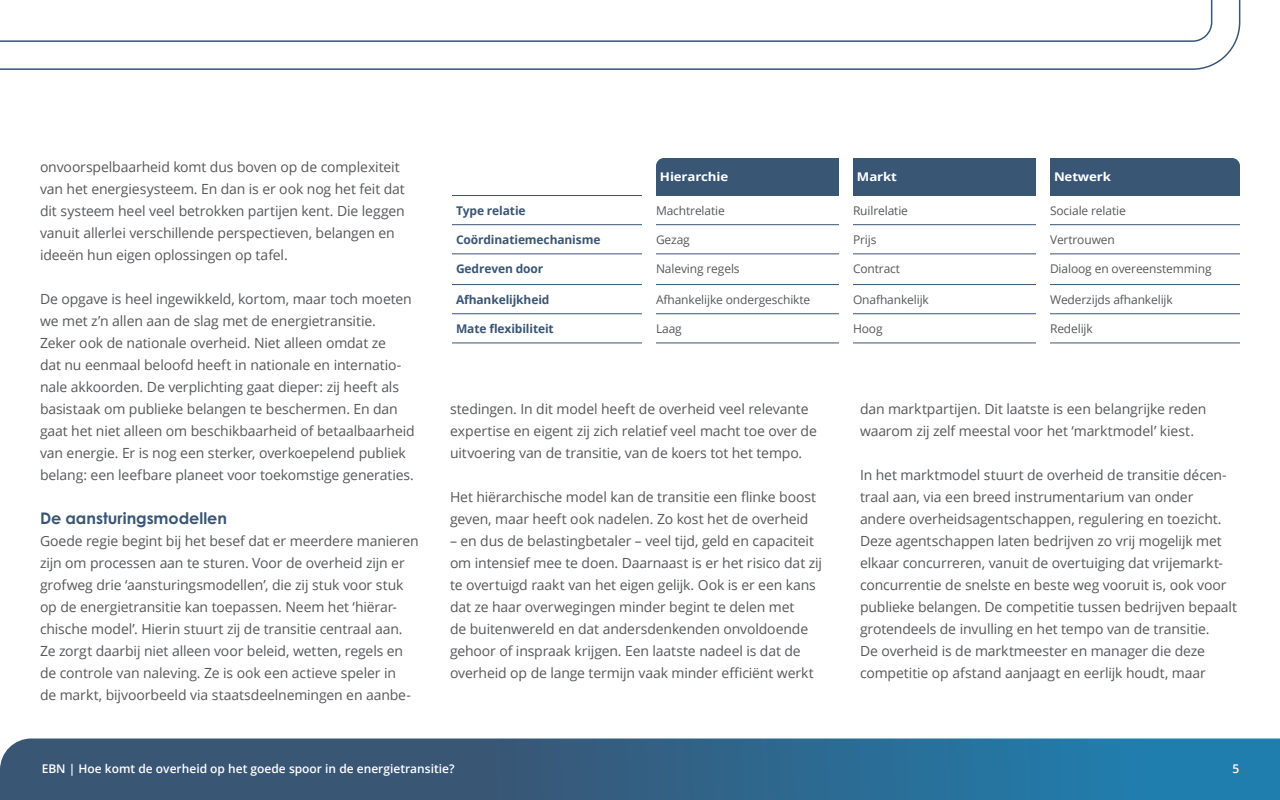
<style>
.page{position:relative;width:1280px;height:800px;background:#fff}
.page>*{position:absolute;margin:0;border:0;box-sizing:border-box;transform-origin:0 0}
.t1{font:700 16px "Century Gothic Pro";letter-spacing:-.005em;color:#395675}
.t2{font:14px/22px "Open Sans";letter-spacing:-.01em;color:#57585a}
.t3{font:12px "Open Sans";letter-spacing:-.01em;color:#57585a}
.t4{font:700 12px "Open Sans";letter-spacing:-.01em;color:#395675}
.t5{font:600 12px "Open Sans";color:#fff}
.t6{font:700 12px "Open Sans";letter-spacing:-.01em;color:#fff;scale:1.11 1}
</style>
<div class="page">
<svg style="left:0;top:738px;width:1280px;height:62px;background:#32668a"></svg>
<svg style="left:0;top:0;width:1241px;height:70px"></svg>
<hr style="left:853px;top:195px;width:183px;height:1px;background:#395675">
<hr style="left:1050px;top:195px;width:190px;height:1px;background:#395675">
<hr style="left:853px;top:224px;width:183px;height:1px;background:#395675">
<hr style="left:1050px;top:224px;width:190px;height:1px;background:#395675">
<hr style="left:853px;top:253px;width:183px;height:1px;background:#395675">
<hr style="left:1050px;top:253px;width:190px;height:1px;background:#395675">
<hr style="left:853px;top:284px;width:183px;height:1px;background:#395675">
<hr style="left:1050px;top:284px;width:190px;height:1px;background:#395675">
<hr style="left:853px;top:313px;width:183px;height:1px;background:#395675">
<hr style="left:1050px;top:313px;width:190px;height:1px;background:#395675">
<hr style="left:853px;top:343px;width:183px;height:1px;background:#395675">
<hr style="left:1050px;top:343px;width:190px;height:1px;background:#395675">
<hr style="left:656px;top:195px;width:183px;height:1px;background:#395675">
<hr style="left:656px;top:224px;width:183px;height:1px;background:#395675">
<hr style="left:656px;top:253px;width:183px;height:1px;background:#395675">
<hr style="left:656px;top:284px;width:183px;height:1px;background:#395675">
<hr style="left:656px;top:313px;width:183px;height:1px;background:#395675">
<hr style="left:656px;top:343px;width:183px;height:1px;background:#395675">
<hr style="left:452px;top:195px;width:190px;height:1px;background:#395675">
<hr style="left:452px;top:224px;width:190px;height:1px;background:#395675">
<hr style="left:452px;top:253px;width:190px;height:1px;background:#395675">
<hr style="left:452px;top:284px;width:190px;height:1px;background:#395675">
<hr style="left:452px;top:313px;width:190px;height:1px;background:#395675">
<hr style="left:452px;top:343px;width:190px;height:1px;background:#395675">
<div style="left:1050px;top:158px;width:190px;height:37px;background:#395675"></div>
<div style="left:853px;top:158px;width:183px;height:37px;background:#395675"></div>
<div style="left:656px;top:158px;width:183px;height:37px;background:#395675"></div>
<p class="t2" style="left:40px;top:156px;width:366px">onvoorspelbaarheid komt dus boven op de complexiteit van het energiesysteem. En dan is er ook nog het feit dat dit systeem heel veel betrokken partijen kent. Die leggen vanuit allerlei verschillende perspectieven, belangen en ideeën hun eigen oplossingen op tafel.</p>
<p class="t2" style="left:40px;top:288px;width:376px">De opgave is heel ingewikkeld, kortom, maar toch moeten we met z’n allen aan de slag met de energietransitie.<br>Zeker ook de nationale overheid. Niet alleen omdat ze<br>dat nu eenmaal beloofd heeft in nationale en internatio&shy;nale akkoorden. De verplichting gaat dieper: zij heeft als basistaak om publieke belangen te beschermen. En dan gaat het niet alleen om beschikbaarheid of betaalbaarheid van energie. Er is nog een sterker, overkoepelend publiek belang: een leefbare planeet voor toekomstige generaties.</p>
<p class="t1" style="left:40px;top:508px;width:188px">De aansturingsmodellen</p>
<p class="t2" style="left:40px;top:530px;width:380px">Goede regie begint bij het besef dat er meerdere manieren zijn om processen aan te sturen. Voor de overheid zijn er grofweg drie ‘aansturingsmodellen’, die zij stuk voor stuk op de energietransitie kan toepassen. Neem het ‘hiërar&shy;chische model’. Hierin stuurt zij de transitie centraal aan.<br>Ze zorgt daarbij niet alleen voor beleid, wetten, regels en de controle van naleving. Ze is ook een actieve speler in<br>de markt, bijvoorbeeld via staatsdeelnemingen en aanbe-</p>
<p class="t6" style="left:660px;top:168px;width:63px">Hierarchie</p>
<p class="t6" style="left:857px;top:168px;width:38px">Markt</p>
<p class="t6" style="left:1054px;top:168px;width:53px">Netwerk</p>
<p class="t4" style="left:456px;top:202px;width:71px">Type relatie</p>
<p class="t3" style="left:656px;top:202px;width:70px">Machtrelatie</p>
<p class="t3" style="left:853px;top:202px;width:56px">Ruilrelatie</p>
<p class="t3" style="left:1050px;top:202px;width:77px">Sociale relatie</p>
<p class="t4" style="left:456px;top:231px;width:146px">Coördinatiemechanisme</p>
<p class="t3" style="left:656px;top:231px;width:35px">Gezag</p>
<p class="t3" style="left:853px;top:231px;width:25px">Prijs</p>
<p class="t3" style="left:1050px;top:231px;width:66px">Vertrouwen</p>
<p class="t4" style="left:456px;top:260px;width:89px">Gedreven door</p>
<p class="t3" style="left:656px;top:260px;width:85px">Naleving regels</p>
<p class="t3" style="left:853px;top:260px;width:49px">Contract</p>
<p class="t3" style="left:1050px;top:260px;width:163px">Dialoog en overeenstemming</p>
<p class="t4" style="left:456px;top:291px;width:95px">Afhankelijkheid</p>
<p class="t3" style="left:656px;top:291px;width:156px">Afhankelijke ondergeschikte</p>
<p class="t3" style="left:853px;top:291px;width:77px">Onafhankelijk</p>
<p class="t3" style="left:1050px;top:291px;width:124px">Wederzijds afhankelijk</p>
<p class="t4" style="left:456px;top:320px;width:99px">Mate flexibiliteit</p>
<p class="t3" style="left:656px;top:320px;width:27px">Laag</p>
<p class="t3" style="left:853px;top:320px;width:31px">Hoog</p>
<p class="t3" style="left:1050px;top:320px;width:44px">Redelijk</p>
<p class="t2" style="left:450px;top:397px;width:368px">stedingen. In dit model heeft de overheid veel relevante expertise en eigent zij zich relatief veel macht toe over de uitvoering van de transitie, van de koers tot het tempo.</p>
<p class="t2" style="left:450px;top:485px;width:368px">Het hiërarchische model kan de transitie een flinke boost geven, maar heeft ook nadelen. Zo kost het de overheid</p>
<p class="t2" style="left:450px;top:529px;width:374px">– en dus de belastingbetaler – veel tijd, geld en capaciteit om intensief mee te doen. Daarnaast is er het risico dat zij te overtuigd raakt van het eigen gelijk. Ook is er een kans dat ze haar overwegingen minder begint te delen met<br>de buitenwereld en dat andersdenkenden onvoldoende gehoor of inspraak krijgen. Een laatste nadeel is dat de overheid op de lange termijn vaak minder efficiënt werkt</p>
<p class="t2" style="left:860px;top:398px;width:348px">dan marktpartijen. Dit laatste is een belangrijke reden waarom zij zelf meestal voor het ‘marktmodel’ kiest.</p>
<p class="t2" style="left:860px;top:464px;width:379px">In het marktmodel stuurt de overheid de transitie décen&shy;traal aan, via een breed instrumentarium van onder andere overheidsagentschappen, regulering en toezicht.<br>Deze agentschappen laten bedrijven zo vrij mogelijk met elkaar concurreren, vanuit de overtuiging dat vrijemarkt&shy;concurrentie de snelste en beste weg vooruit is, ook voor publieke belangen. De competitie tussen bedrijven bepaalt grotendeels de invulling en het tempo van de transitie.<br>De overheid is de marktmeester en manager die deze competitie op afstand aanjaagt en eerlijk houdt, maar</p>
<p class="t5" style="left:42px;top:761px;width:414px">EBN | Hoe komt de overheid op het goede spoor in de energietransitie?</p>
<p class="t5" style="left:1233px;top:761px;width:8px">5</p>
</div>
